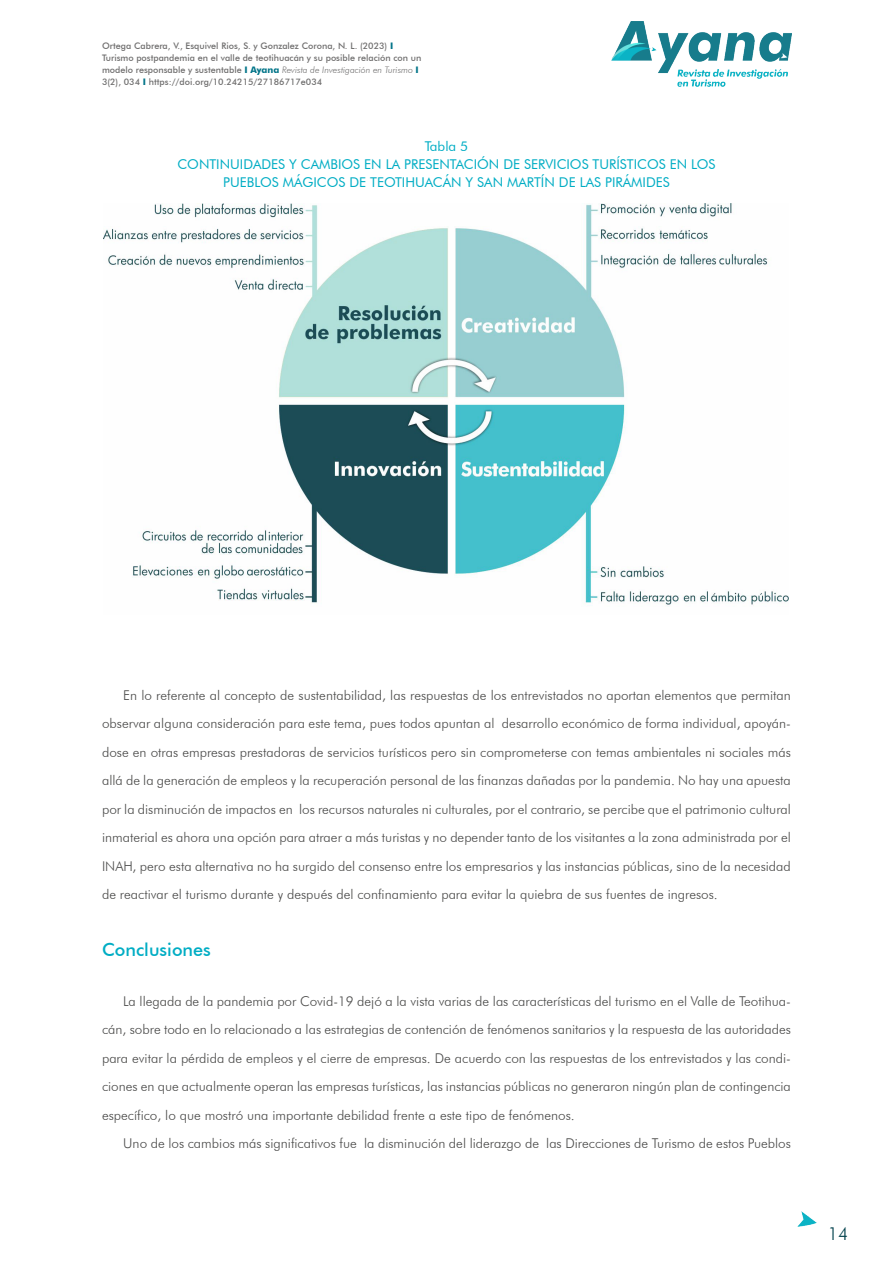
<style>
.page{position:relative;width:893px;height:1263px;background:#fff}
.page>*{position:absolute;margin:0;border:0;box-sizing:border-box;transform-origin:0 0}
.t1{font:500 18px "Futura BT";color:#00adc4}
.t2{font:300 18px "Futura BT";color:#00414c}
.t3{font:300 13.5px/28.5px "Futura BT";color:#4a4a49;text-align:justify}
.t4{font:13.5px/18px "Futura BT";color:#00adc4;text-align:center}
.t5{font:500 9px/12px "Futura BT";color:#706f6f}
.s1{font-weight:700;color:#007488}
.s2{font-weight:300;font-style:italic}
</style>
<div class="page">
<img style="left:611px;top:22px;width:180px;height:64px">
<img style="left:798px;top:1212px;width:19px;height:14px">
<img style="left:103px;top:203px;width:686px;height:404px">
<p class="t5" style="left:102px;top:40px;width:321px">Ortega Cabrera, V., Esquivel Rios, S. y Gonzalez Corona, N. L. (2023) <span class="s1">I </span>Turismo postpandemia en el valle de teotihuacán y su posible relación con un modelo responsable y sustentable <span class="s1">I Ayana</span> <span class="s2">Revista de Investigación en Turismo</span> <span class="s1">I </span>3(2), 034 <span class="s1">I</span> https://doi.org/10.24215/27186717e034</p>
<p class="t4" style="left:177px;top:137px;width:539px">Tabla 5<br>CONTINUIDADES Y CAMBIOS EN LA PRESENTACIÓN DE SERVICIOS TURÍSTICOS EN LOS<br>PUEBLOS MÁGICOS DE TEOTIHUACÁN Y SAN MARTÍN DE LAS PIRÁMIDES</p>
<p class="t3" style="left:102px;top:680px;width:690px;text-indent:21px">En lo referente al concepto de sustentabilidad, las respuestas de los entrevistados no aportan elementos que permitan observar alguna consideración para este tema, pues todos apuntan al desarrollo económico de forma individual, apoyán&shy;dose en otras empresas prestadoras de servicios turísticos pero sin comprometerse con temas ambientales ni sociales más allá de la generación de empleos y la recuperación personal de las finanzas dañadas por la pandemia. No hay una apuesta por la disminución de impactos en los recursos naturales ni culturales, por el contrario, se percibe que el patrimonio cultural inmaterial es ahora una opción para atraer a más turistas y no depender tanto de los visitantes a la zona administrada por el INAH, pero esta alternativa no ha surgido del consenso entre los empresarios y las instancias públicas, sino de la necesidad de reactivar el turismo durante y después del confinamiento para evitar la quiebra de sus fuentes de ingresos.</p>
<h1 class="t1" style="left:102px;top:939px;width:110px">Conclusiones</h1>
<p class="t3" style="left:102px;top:987px;width:690px;text-indent:21px">La llegada de la pandemia por Covid-19 dejó a la vista varias de las características del turismo en el Valle de Teotihua&shy;cán, sobre todo en lo relacionado a las estrategias de contención de fenómenos sanitarios y la respuesta de las autoridades para evitar la pérdida de empleos y el cierre de empresas. De acuerdo con las respuestas de los entrevistados y las condi&shy;ciones en que actualmente operan las empresas turísticas, las instancias públicas no generaron ningún plan de contingencia específico, lo que mostró una importante debilidad frente a este tipo de fenómenos.</p>
<p class="t3" style="left:123px;top:1129px;width:669px">Uno de los cambios más significativos fue la disminución del liderazgo de las Direcciones de Turismo de estos Pueblos</p>
<h1 class="t2" style="left:828px;top:1222px;width:22px">14</h1>
</div>
